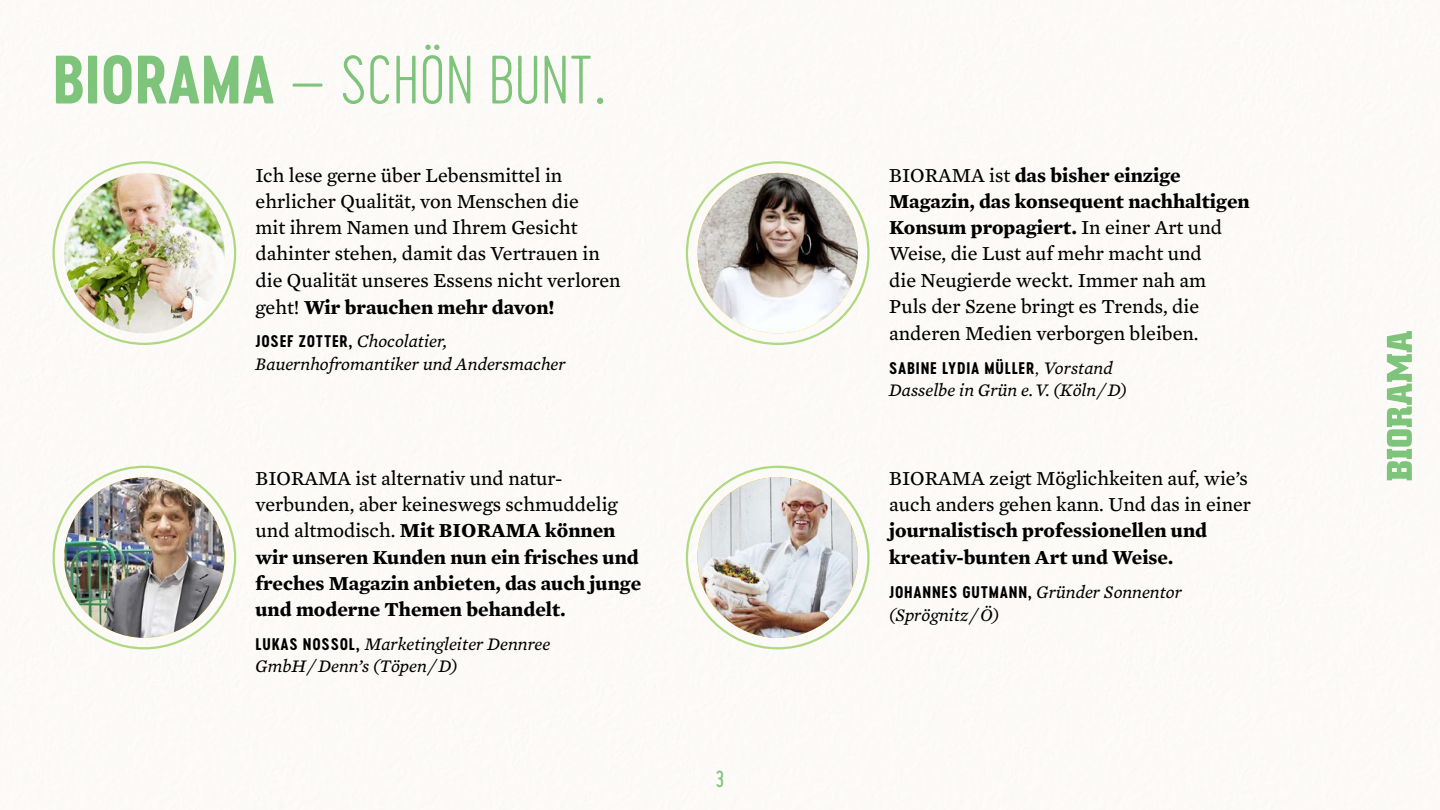
<style>
.page{position:relative;width:1440px;height:810px;background:#fff}
.page>*{position:absolute;margin:0;border:0;box-sizing:border-box;transform-origin:0 0}
.t1{font:63.75px "Cervo Neue Thin Neue";color:#80c87f}
.t2{font:21.6px "Cervo Neue Regular Neue";color:#80c87f}
.t3{font:20.25px/26.4px "Mercury Text G3";color:#000}
.t4{font:700 20.25px/26.2px "Mercury Text G3";color:#000}
.t5{font:italic 18px/22.5px "Mercury Text G3";color:#000}
.t6{font:15.75px "Cervo Neue Bold Neue";letter-spacing:.05em;color:#000}
.s1{font-family:"Cervo Neue Bold Neue"}
.s2{font-weight:700}
.s3{font-family:"Mercury Text G3";font-style:italic;font-size:18px}
.s4{font-weight:400}
.s5{font-family:"Cervo Neue Bold Neue";font-style:normal;font-size:15.75px}
.s6{font-family:"Mercury Text G3"}
</style>
<div class="page">
<img style="left:0;top:4px;width:1440px;height:806px">
<img style="left:64px;top:477px;width:161px;height:161px;border-radius:80px">
<img style="left:697px;top:477px;width:161px;height:161px;border-radius:79px">
<img style="left:64px;top:173px;width:161px;height:160px;border-radius:80px">
<img style="left:697px;top:173px;width:161px;height:160px;border-radius:80px">
<h1 class="t1" style="left:52px;top:39px;width:555px"><span class="s1">BIORAMA</span> – SCHÖN BUNT.</h1>
<p class="t3" style="left:256px;top:162px;width:367px">Ich lese gerne über Lebensmittel in ehrlicher Qualität, von Menschen die<br>mit ihrem Namen und Ihrem Gesicht dahinter stehen, damit das Vertrauen in die Qualität unseres Essens nicht verloren geht! <span class="s2">Wir brauchen mehr davon!</span></p>
<p class="t6" style="left:256px;top:331px;width:193px">JOSEF ZOTTER, <span class="s3">Chocolatier,</span></p>
<p class="t5" style="left:256px;top:353px;width:312px">Bauernhofromantiker und Andersmacher</p>
<p class="t4" style="left:256px;top:465px;width:387px"><span class="s4">BIORAMA ist alternativ und natur&shy;verbunden, aber keineswegs schmuddelig und altmodisch.</span> Mit BIORAMA können wir unseren Kunden nun ein frisches und freches Magazin anbieten, das auch junge und moderne Themen behandelt.</p>
<p class="t5" style="left:256px;top:633px;width:296px"><span class="s5">LUKAS NOSSOL,</span> Marketingleiter Dennree<br>GmbH/Denn’s (Töpen/D)</p>
<p class="t2" style="left:716px;top:765px;width:10px">3</p>
<p class="t3" style="left:889px;top:162px;width:362px">BIORAMA ist <span class="s2">das bisher einzige Magazin, das konsequent nachhaltigen Konsum propagiert.</span> In einer Art und Weise, die Lust auf mehr macht und<br>die Neugierde weckt. Immer nah am<br>Puls der Szene bringt es Trends, die anderen Medien verborgen bleiben.</p>
<p class="t6" style="left:889px;top:357px;width:225px">SABINE LYDIA MÜLLER<span class="s6">,</span> <span class="s3">Vorstand</span></p>
<p class="t5" style="left:889px;top:379px;width:240px">Dasselbe in Grün e.V. (Köln/D)</p>
<p class="t3" style="left:889px;top:465px;width:364px">BIORAMA zeigt Möglichkeiten auf, wie’s auch anders gehen kann. Und das in einer</p>
<p class="t4" style="left:889px;top:517px;width:319px;line-height:27px">journalistisch professionellen und kreativ-bunten Art und Weise.</p>
<p class="t6" style="left:889px;top:581px;width:294px">JOHANNES GUTMANN, <span class="s3">Gründer Sonnentor</span></p>
<p class="t5" style="left:889px;top:603px;width:112px">(Sprögnitz /Ö)</p>
</div>
